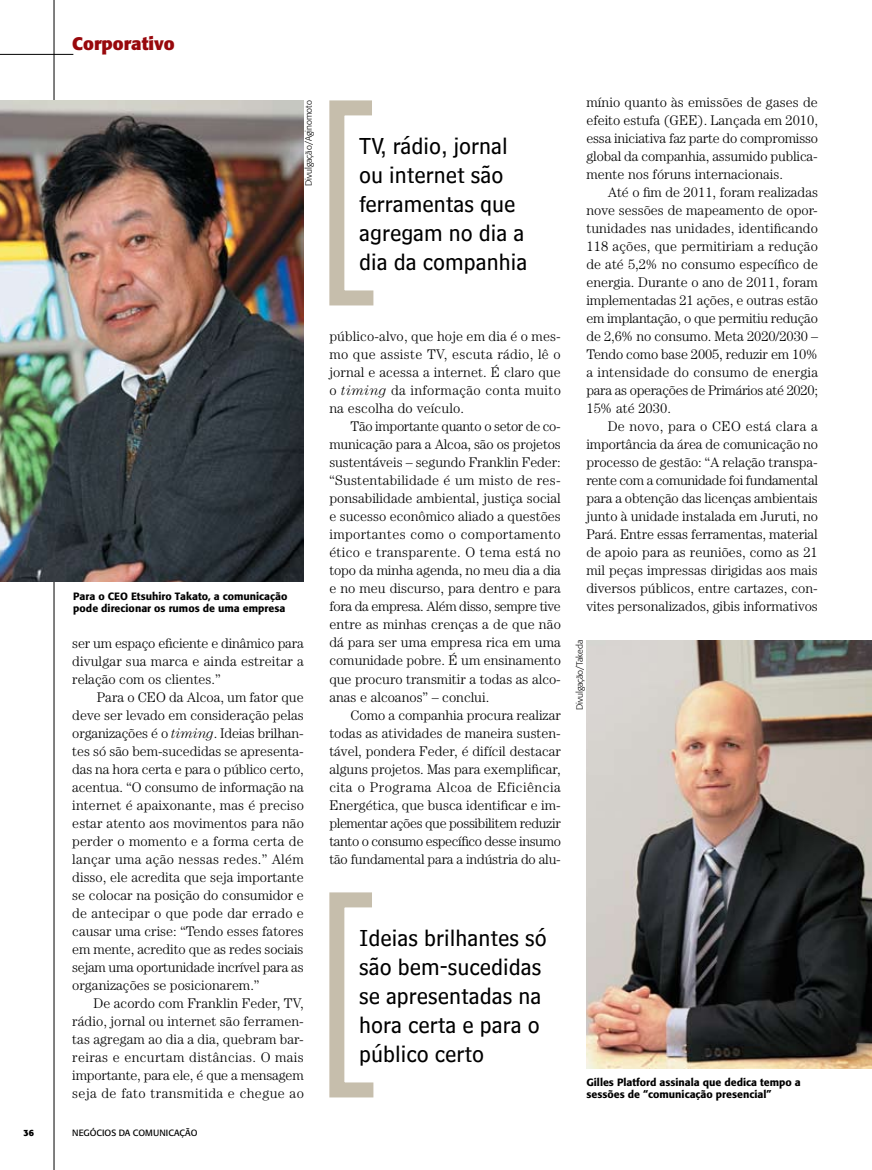
<style>
.page{position:relative;width:872px;height:1170px;background:#fff}
.page>*{position:absolute;margin:0;border:0;box-sizing:border-box;transform-origin:0 0}
.t1{font:24px/28.8px "Bell Centennial Sub Caption";color:#000}
.t2{font:700 18px "Formata";color:#98080c}
.t3{font:300 13.95px/18px "Century";color:#000;text-align:justify}
.t4{font:500 10.5px/12px "Formata";color:#000}
.t5{font:300 9px "Formata";color:#000}
.t6{font:9px "Formata";color:#000}
.t7{font:700 9px "Formata";color:#000}
.s1{font-style:italic}
</style>
<div class="page">
<hr style="left:54px;top:0;width:1px;height:1169px;background:#000">
<hr style="left:0;top:54px;width:73px;height:1px;background:#000">
<img style="left:586px;top:640px;width:286px;height:427px">
<img style="left:0;top:101px;width:304px;height:481px">
<svg style="left:329px;top:100px;width:45px;height:206px"></svg>
<svg style="left:329px;top:892px;width:45px;height:206px"></svg>
<p class="t2" style="left:72px;top:32px;width:104px">Corporativo</p>
<p class="t5" style="left:303px;top:186px;width:87px;rotate:-90deg">Divulgação/Aginomoto</p>
<h1 class="t1" style="left:359px;top:132px;width:170px">TV, rádio, jornal ou internet são ferramentas que agregam no dia a dia da companhia</h1>
<p class="t4" style="left:73px;top:590px;width:216px">Para o CEO Etsuhiro Takato, a comunicação pode direcionar os rumos de uma empresa</p>
<p class="t3" style="left:72px;top:633px;width:233px">ser um espaço eficiente e dinâmico para divulgar sua marca e ainda estreitar a relação com os clientes.”</p>
<p class="t3" style="left:72px;top:687px;width:233px;text-indent:24px">Para o CEO da Alcoa, um fator que deve ser levado em consideração pelas organizações é o <span class="s1">timing</span>. Ideias brilhan&shy;tes só são bem-sucedidas se apresenta&shy;das na hora certa e para o público certo, acentua. “O consumo de informação na internet é apaixonante, mas é preciso estar atento aos movimentos para não perder o momento e a forma certa de lançar uma ação nessas redes.” Além disso, ele acredita que seja importante se colocar na posição do consumidor e de antecipar o que pode dar errado e causar uma crise: “Tendo esses fatores em mente, acredito que as redes sociais sejam uma oportunidade incrível para as organizações se posicionarem.”</p>
<p class="t3" style="left:72px;top:993px;width:233px;text-indent:21px">De acordo com Franklin Feder, TV, rádio, jornal ou internet são ferramen&shy;tas agregam ao dia a dia, quebram bar&shy;reiras e encurtam distâncias. O mais importante, para ele, é que a mensagem seja de fato transmitida e chegue ao</p>
<p class="t7" style="left:24px;top:1127px;width:12px">36</p>
<p class="t6" style="left:72px;top:1127px;width:30px">NEGÓCIOS</p>
<p class="t6" style="left:119px;top:1127px;width:27px">DA COMUNICAÇ</p>
<p class="t6" style="left:185px;top:1127px;width:12px">ÃO</p>
<p class="t3" style="left:329px;top:327px;width:233px">público-alvo, que hoje em dia é o mes&shy;mo que assiste TV, escuta rádio, lê o jornal e acessa a internet. É claro que o <span class="s1">timing</span> da informação conta muito na escolha do veículo.</p>
<p class="t3" style="left:329px;top:417px;width:233px;text-indent:21px">Tão importante quanto o setor de co&shy;municação para a Alcoa, são os projetos sustentáveis – segundo Franklin Feder: “Sustentabilidade é um misto de res&shy;ponsabilidade ambiental, justiça social e sucesso econômico aliado a questões importantes como o comportamento ético e transparente. O tema está no topo da minha agenda, no meu dia a dia e no meu discurso, para dentro e para fora da empresa. Além disso, sempre tive entre as minhas crenças a de que não dá para ser uma empresa rica em uma comunidade pobre. É um ensinamento que procuro transmitir a todas as alco&shy;anas e alcoanos” – conclui.</p>
<p class="t3" style="left:329px;top:705px;width:233px;text-indent:21px">Como a companhia procura realizar todas as atividades de maneira susten&shy;tável, pondera Feder, é difícil destacar alguns projetos. Mas para exemplificar, cita o Programa Alcoa de Eficiência Energética, que busca identificar e im&shy;plementar ações que possibilitem reduzir tanto o consumo específico desse insumo tão fundamental para a indústria do alu-</p>
<h1 class="t1" style="left:359px;top:923px;width:189px">Ideias brilhantes só são bem-sucedidas se apresentadas na hora certa e para o público certo</h1>
<p class="t3" style="left:586px;top:93px;width:233px">mínio quanto às emissões de gases de efeito estufa (GEE). Lançada em 2010, essa iniciativa faz parte do compromisso global da companhia, assumido publica&shy;mente nos fóruns internacionais.</p>
<p class="t3" style="left:586px;top:183px;width:233px;text-indent:21px">Até o fim de 2011, foram realizadas nove sessões de mapeamento de opor&shy;tunidades nas unidades, identificando 118 ações, que permitiriam a redução de até 5,2% no consumo específico de energia. Durante o ano de 2011, foram implementadas 21 ações, e outras estão em implantação, o que permitiu redução de 2,6% no consumo. Meta 2020/2030 – Tendo como base 2005, reduzir em 10% a intensidade do consumo de energia para as operações de Primários até 2020; 15% até 2030.</p>
<p class="t3" style="left:586px;top:417px;width:233px;text-indent:21px">De novo, para o CEO está clara a importância da área de comunicação no processo de gestão: “A relação transpa&shy;rente com a comunidade foi fundamental para a obtenção das licenças ambientais junto à unidade instalada em Juruti, no Pará. Entre essas ferramentas, material de apoio para as reuniões, como as 21 mil peças impressas dirigidas aos mais diversos públicos, entre cartazes, con&shy;vites personalizados, gibis informativos</p>
<p class="t5" style="left:574px;top:710px;width:72px;rotate:-90deg">Divulgação/Takeda</p>
<p class="t4" style="left:586px;top:1076px;width:216px">Gilles Platford assinala que dedica tempo a sessões de “comunicação presencial”</p>
</div>
